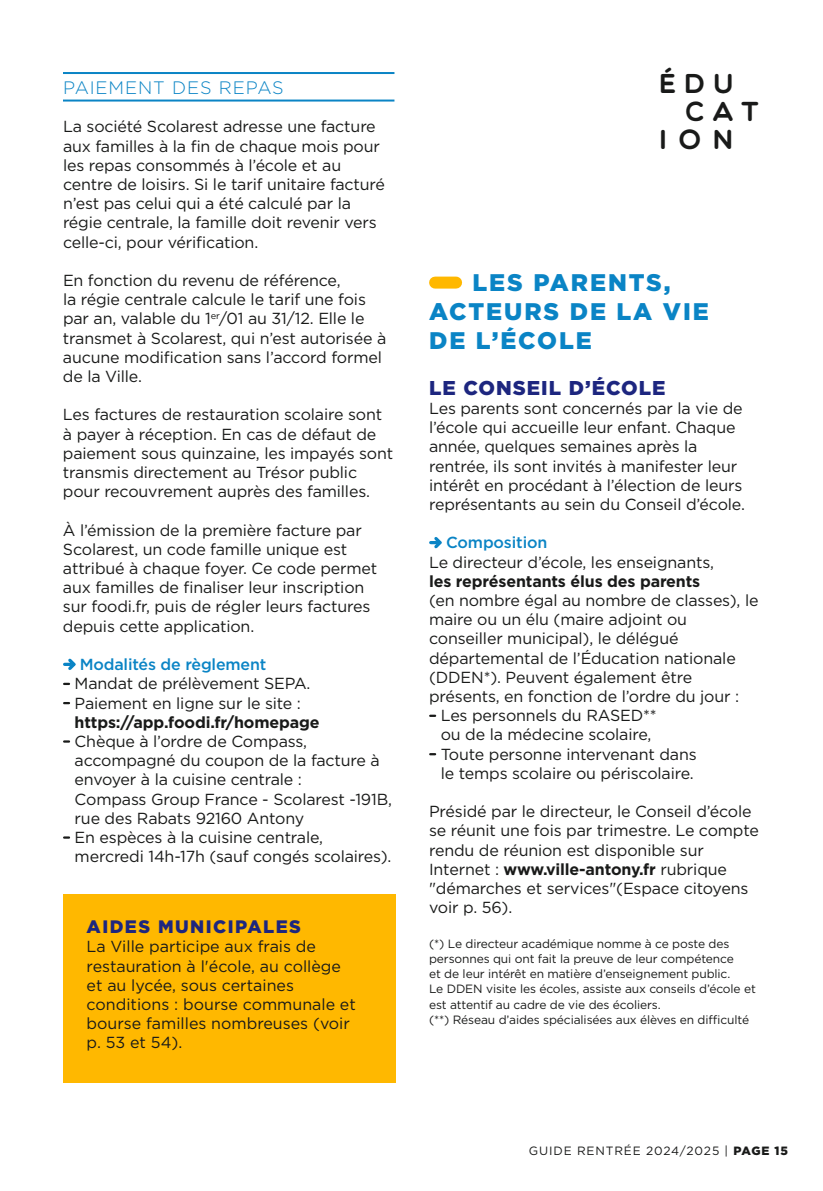
<style>
.page{position:relative;width:823px;height:1191px;background:#fff}
.page>*{position:absolute;margin:0;border:0;box-sizing:border-box;transform-origin:0 0}
.t1{font:27.6px "Multicolore";color:#191a19}
.t2{font:900 24px/28.8px "Gotham";letter-spacing:.08em;color:#0a84c5}
.t3{font:900 20px "Gotham";letter-spacing:.05em;color:#1d267f}
.t4{font:900 18px "Gotham";letter-spacing:.08em;color:#1d267f}
.t5{font:300 18px "Gotham";letter-spacing:.05em;color:#0a84c5}
.t6{font:16px/19.2px "Gotham";letter-spacing:-.01em;color:#191a19}
.t7{font:700 16px "Gotham";letter-spacing:-.01em;color:#191a19}
.t8{font:500 16px "Gotham";letter-spacing:-.01em;color:#0a84c5}
.t9{font:12px/15.2px "Gotham";letter-spacing:-.01em;color:#191a19}
.t10{font:12px "Gotham";letter-spacing:.07em;color:#191a19}
.s1{font-weight:700}
.s2{font-weight:900}
</style>
<div class="page">
<div style="left:63px;top:894px;width:332px;height:189px;background:#ffb800"></div>
<hr style="left:63px;top:72px;width:331px;height:2px;background:#0a84c5">
<hr style="left:63px;top:100px;width:331px;height:2px;background:#0a84c5">
<svg style="left:65px;top:658px;width:11px;height:12px"></svg>
<div style="left:435px;top:276px;width:21px;height:12px;background:#ffb800"></div>
<svg style="left:430px;top:537px;width:12px;height:12px"></svg>
<svg style="left:430px;top:714px;width:5px;height:3px"></svg>
<p class="t5" style="left:63px;top:76px;width:222px">PAIEMENT DES REPAS</p>
<p class="t6" style="left:63px;top:117px;width:323px">La société Scolarest adresse une facture aux familles à la fin de chaque mois pour les repas consommés à l’école et au centre de loisirs. Si le tarif unitaire facturé n’est pas celui qui a été calculé par la régie centrale, la famille doit revenir vers celle-ci, pour vérification.</p>
<p class="t6" style="left:63px;top:270px;width:324px">En fonction du revenu de référence,<br>la régie centrale calcule le tarif une fois par an, valable du 1<sup>er</sup>/01 au 31/12. Elle le transmet à Scolarest, qui n’est autorisée à aucune modification sans l’accord formel de la Ville.</p>
<p class="t6" style="left:63px;top:405px;width:331px">Les factures de restauration scolaire sont à payer à réception. En cas de défaut de paiement sous quinzaine, les impayés sont transmis directement au Trésor public pour recouvrement auprès des familles.</p>
<p class="t6" style="left:63px;top:520px;width:316px">À l’émission de la première facture par Scolarest, un code famille unique est attribué à chaque foyer. Ce code permet aux familles de finaliser leur inscription sur foodi.fr, puis de régler leurs factures depuis cette application.</p>
<p class="t8" style="left:80px;top:654px;width:188px">Modalités de règlement</p>
<p class="t6" style="left:75px;top:673px;width:237px">Mandat de prélèvement SEPA.<br>Paiement en ligne sur le site :</p>
<p class="t7" style="left:75px;top:711px;width:246px">https://app.foodi.fr/homepage</p>
<p class="t6" style="left:75px;top:731px;width:319px">Chèque à l’ordre de Compass, accompagné du coupon de la facture à envoyer à la cuisine centrale :<br>Compass Group France - Scolarest -191B, rue des Rabats 92160 Antony<br>En espèces à la cuisine centrale, mercredi 14h-17h (sauf congés scolaires).</p>
<p class="t4" style="left:87px;top:914px;width:216px">AIDES MUNICIPALES</p>
<p class="t6" style="left:87px;top:936px;width:271px">La Ville participe aux frais de restauration à l'école, au collège et au lycée, sous certaines conditions : bourse communale et bourse familles nombreuses (voir p. 53 et 54).</p>
<h1 class="t1" style="left:659px;top:66px;width:76px">É D U</h1>
<h1 class="t1" style="left:684px;top:94px;width:75px">C A T</h1>
<h1 class="t1" style="left:659px;top:123px;width:75px">I O N</h1>
<h2 class="t2" style="left:429px;top:268px;width:281px;text-indent:43px">LES PARENTS,<br>ACTEURS DE LA VIE<br>DE L’ÉCOLE</h2>
<p class="t3" style="left:429px;top:374px;width:238px">LE CONSEIL D’ÉCOLE</p>
<p class="t6" style="left:429px;top:398px;width:317px">Les parents sont concernés par la vie de l’école qui accueille leur enfant. Chaque année, quelques semaines après la rentrée, ils sont invités à manifester leur intérêt en procédant à l’élection de leurs représentants au sein du Conseil d’école.</p>
<p class="t8" style="left:446px;top:532px;width:103px">Composition</p>
<p class="t6" style="left:429px;top:552px;width:286px">Le directeur d’école, les enseignants,</p>
<p class="t7" style="left:429px;top:570px;width:272px">les représentants élus des parents</p>
<p class="t6" style="left:429px;top:590px;width:331px">(en nombre égal au nombre de classes), le</p>
<p class="t6" style="left:429px;top:609px;width:259px">maire ou un élu (maire adjoint ou</p>
<p class="t6" style="left:429px;top:629px;width:251px">conseiller municipal), le délégué</p>
<p class="t6" style="left:429px;top:648px;width:308px">départemental de l’Éducation nationale</p>
<p class="t6" style="left:429px;top:667px;width:264px">(DDEN*). Peuvent également être</p>
<p class="t6" style="left:429px;top:686px;width:311px">présents, en fonction de l’ordre du jour :</p>
<p class="t6" style="left:440px;top:705px;width:217px">Les personnels du RASED**</p>
<p class="t6" style="left:440px;top:725px;width:212px">ou de la médecine scolaire,</p>
<p class="t6" style="left:440px;top:744px;width:257px">Toute personne intervenant dans</p>
<p class="t6" style="left:440px;top:763px;width:254px">le temps scolaire ou périscolaire.</p>
<p class="t6" style="left:429px;top:801px;width:331px">Présidé par le directeur, le Conseil d’école se réunit une fois par trimestre. Le compte rendu de réunion est disponible sur Internet : <span class="s1">www.ville-antony.fr</span> rubrique "démarches et services"(Espace citoyens voir p. 56).</p>
<p class="t9" style="left:429px;top:935px;width:328px">(*) Le directeur académique nomme à ce poste des personnes qui ont fait la preuve de leur compétence<br>et de leur intérêt en matière d’enseignement public.<br>Le DDEN visite les écoles, assiste aux conseils d’école et est attentif au cadre de vie des écoliers.<br>(**) Réseau d’aides spécialisées aux élèves en difficulté</p>
<p class="t10" style="left:528px;top:1142px;width:260px">GUIDE RENTRÉE 2024/2025 | <span class="s2">PAGE 15</span></p>
</div>
